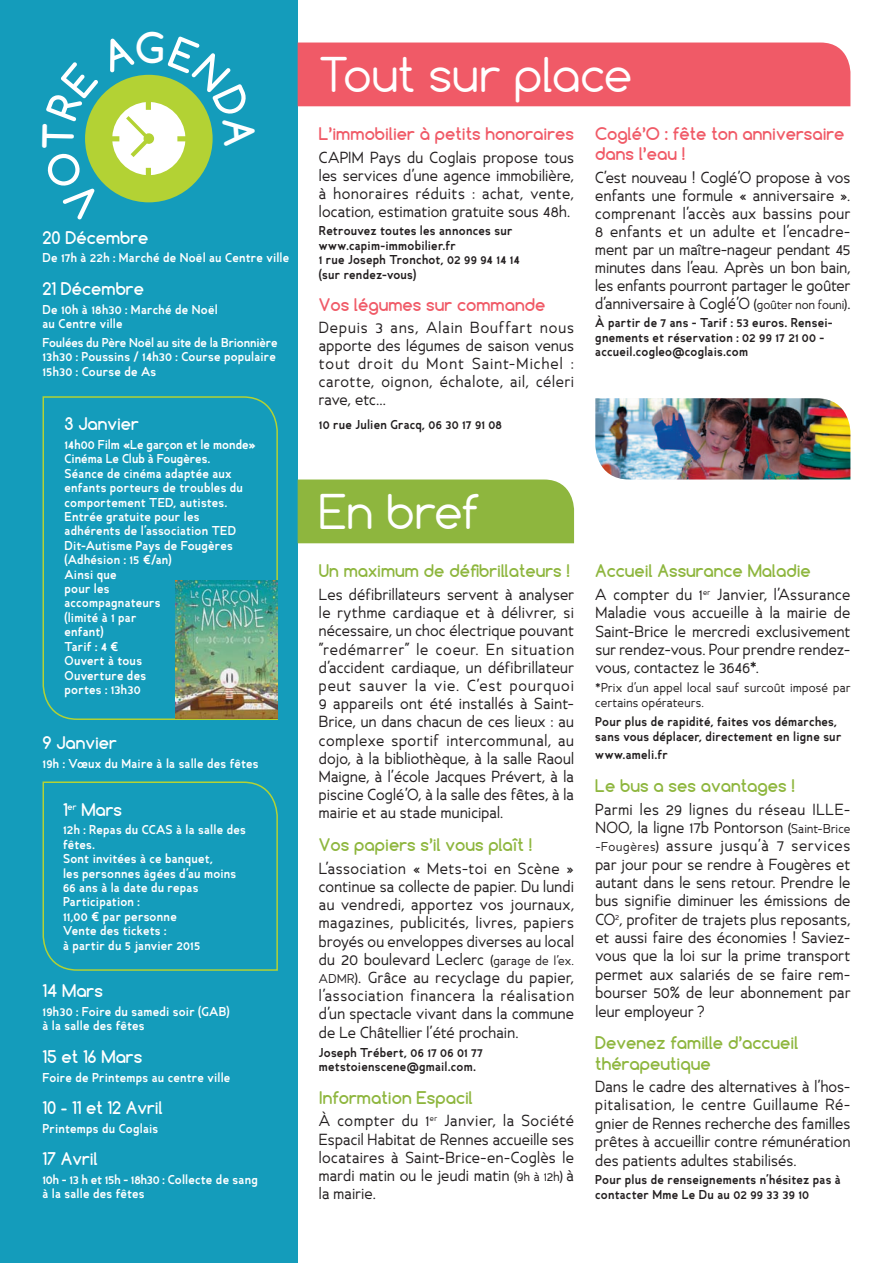
<style>
.page{position:relative;width:893px;height:1263px;background:#fff}
.page>*{position:absolute;margin:0;border:0;box-sizing:border-box;transform-origin:0 0}
.t1{font:45px "Comfortaa";letter-spacing:-.005em;color:#fff}
.t2{font:700 16.5px/20.1px "Comfortaa";color:#8eb63e}
.t3{font:700 16.5px/19.8px "Comfortaa";color:#f05a67}
.t4{font:700 16.5px "Comfortaa";color:#fff}
.t5{font:15px/18.1px "Ancillary";letter-spacing:.015em;color:#231f20;text-align:justify}
.t6{font:15px "Ancillary";letter-spacing:.035em;color:#231f20}
.t7{font:700 12px/14.4px "Ancillary";letter-spacing:.015em;color:#fff}
.t8{font:700 12px/14.4px "Ancillary";letter-spacing:.015em;color:#231f20}
.t9{font:12px/14.7px "Ancillary";letter-spacing:.02em;color:#231f20}
.s1{font-size:12px}
</style>
<div class="page">
<div style="left:0;top:0;width:298px;height:1263px;background:#149cbb"></div>
<div style="left:298px;top:479px;width:276px;height:64px;background:#8eb63e"></div>
<div style="left:298px;top:43px;width:552px;height:63px;background:#f05a67"></div>
<svg style="left:42px;top:781px;width:236px;height:190px"></svg>
<img style="left:595px;top:398px;width:255px;height:81px">
<svg style="left:42px;top:396px;width:236px;height:324px"></svg>
<img style="left:175px;top:580px;width:103px;height:138px">
<svg style="left:85px;top:74px;width:128px;height:129px"></svg>
<p class="t4" style="left:43px;top:227px;width:108px">20 Décembre</p>
<p class="t7" style="left:43px;top:251px;width:248px">De 17h à 22h : Marché de Noël au Centre ville</p>
<p class="t4" style="left:43px;top:278px;width:103px">21 Décembre</p>
<p class="t7" style="left:43px;top:302px;width:177px">De 10h à 18h30 : Marché de Noël au Centre ville</p>
<p class="t7" style="left:43px;top:335px;width:237px">Foulées du Père Noël au site de la Brionnière<br>13h30 : Poussins / 14h30 : Course populaire<br>15h30 : Course de As</p>
<p class="t4" style="left:65px;top:414px;width:76px">3 Janvier</p>
<p class="t7" style="left:65px;top:437px;width:193px">14h00 Film «Le garçon et le monde»<br>Cinéma Le Club à Fougères.<br>Séance de cinéma adaptée aux enfants porteurs de troubles du comportement TED, autistes.<br>Entrée gratuite pour les adhérents de l’association TED<br>Dit-Autisme Pays de Fougères (Adhésion : 15 €/an)<br>Ainsi que<br>pour les<br>accompagnateurs<br>(limité à 1 par<br>enfant)<br>Tarif : 4 €<br>Ouvert à tous<br>Ouverture des<br>portes : 13h30</p>
<p class="t4" style="left:43px;top:732px;width:76px">9 Janvier</p>
<p class="t7" style="left:43px;top:756px;width:218px">19h : Vœux du Maire à la salle des fêtes</p>
<p class="t4" style="left:63px;top:799px;width:61px">1<sup>er</sup> Mars</p>
<p class="t7" style="left:63px;top:823px;width:184px">12h : Repas du CCAS à la salle des fêtes.<br>Sont invitées à ce banquet,<br>les personnes âgées d’au moins<br>66 ans à la date du repas<br>Participation :<br>11,00 € par personne<br>Vente des tickets :<br>à partir du 5 janvier 2015</p>
<p class="t4" style="left:43px;top:980px;width:62px">14 Mars</p>
<p class="t7" style="left:43px;top:1004px;width:189px">19h30 : Foire du samedi soir (GAB) à la salle des fêtes</p>
<p class="t4" style="left:43px;top:1046px;width:101px">15 et 16 Mars</p>
<p class="t7" style="left:43px;top:1070px;width:189px">Foire de Printemps au centre ville</p>
<p class="t4" style="left:43px;top:1097px;width:122px">10 - 11 et 12 Avril</p>
<p class="t7" style="left:43px;top:1121px;width:117px">Printemps du Coglais</p>
<p class="t4" style="left:43px;top:1149px;width:57px">17 Avril</p>
<p class="t7" style="left:43px;top:1172px;width:217px">10h - 13 h et 15h - 18h30 : Collecte de sang à la salle des fêtes</p>
<h1 class="t1" style="left:319px;top:46px;width:315px">Tout sur place</h1>
<p class="t3" style="left:319px;top:124px;width:257px">L’immobilier à petits honoraires</p>
<p class="t5" style="left:319px;top:148px;width:257px">CAPIM Pays du Coglais propose tous les services d’une agence immobilière, à honoraires réduits : achat, vente, location, estimation gratuite sous 48h.</p>
<p class="t8" style="left:319px;top:224px;width:202px">Retrouvez toutes les annonces sur www.capim-immobilier.fr<br>1 rue Joseph Tronchot, 02 99 94 14 14 (sur rendez-vous)</p>
<p class="t3" style="left:319px;top:295px;width:228px">Vos légumes sur commande</p>
<p class="t5" style="left:319px;top:319px;width:257px">Depuis 3 ans, Alain Bouffart nous apporte des légumes de saison venus tout droit du Mont Saint-Michel : carotte, oignon, échalote, ail, céleri rave, etc…</p>
<p class="t8" style="left:319px;top:418px;width:185px">10 rue Julien Gracq, 06 30 17 91 08</p>
<p class="t3" style="left:595px;top:124px;width:251px">Coglé’O : fête ton anniversaire dans l’eau !</p>
<p class="t5" style="left:595px;top:168px;width:257px">C’est nouveau ! Coglé’O propose à vos enfants une formule « anniversaire ». comprenant l’accès aux bassins pour 8 enfants et un adulte et l’encadre&shy;ment par un maître-nageur pendant 45 minutes dans l’eau. Après un bon bain, les enfants pourront partager le goûter d’anniversaire à Coglé’O <span class="s1">(goûter non founi)</span>.</p>
<p class="t8" style="left:595px;top:316px;width:239px">À partir de 7 ans - Tarif : 53 euros. Rensei&shy;gnements et réservation : 02 99 17 21 00 - accueil.cogleo@coglais.com</p>
<h1 class="t1" style="left:319px;top:483px;width:161px">En bref</h1>
<p class="t2" style="left:319px;top:561px;width:252px">Un maximum de défibrillateurs !</p>
<p class="t5" style="left:319px;top:585px;width:257px">Les défibrillateurs servent à analyser le rythme cardiaque et à délivrer, si nécessaire, un choc électrique pouvant “redémarrer” le coeur. En situation d’accident cardiaque, un défibrillateur peut sauver la vie. C’est pourquoi 9 appareils ont été installés à Saint-Brice, un dans chacun de ces lieux : au complexe sportif intercommunal, au dojo, à la bibliothèque, à la salle Raoul Maigne, à l’école Jacques Prévert, à la piscine Coglé’O, à la salle des fêtes, à la mairie et au stade municipal.</p>
<p class="t2" style="left:319px;top:835px;width:215px">Vos papiers s’il vous plaît !</p>
<p class="t5" style="left:319px;top:859px;width:257px">L’association « Mets-toi en Scène » continue sa collecte de papier. Du lundi au vendredi, apportez vos journaux, magazines, publicités, livres, papiers broyés ou enveloppes diverses au local du 20 boulevard Leclerc <span class="s1">(garage de l’ex.<br>ADMR)</span>. Grâce au recyclage du papier, l’association financera la réalisation d’un spectacle vivant dans la commune de Le Châtellier l’été prochain.</p>
<p class="t8" style="left:319px;top:1045px;width:166px">Joseph Trébert, 06 17 06 01 77 metstoienscene@gmail.com.</p>
<p class="t2" style="left:319px;top:1087px;width:155px">Information Espacil</p>
<p class="t5" style="left:319px;top:1112px;width:257px">À compter du 1<sup>er</sup> Janvier, la Société Espacil Habitat de Rennes accueille ses locataires à Saint-Brice-en-Coglès le mardi matin ou le jeudi matin <span class="s1">(9h à 12h)</span> à la mairie.</p>
<p class="t2" style="left:595px;top:561px;width:217px">Accueil Assurance Maladie</p>
<p class="t5" style="left:595px;top:585px;width:257px">A compter du 1<sup>er</sup> Janvier, l’Assurance Maladie vous accueille à la mairie de Saint-Brice le mercredi exclusivement sur rendez-vous. Pour prendre rendez&shy;vous, contactez le 3646*.</p>
<p class="t9" style="left:595px;top:681px;width:257px">*Prix d’un appel local sauf surcoût imposé par certains opérateurs.</p>
<p class="t8" style="left:595px;top:714px;width:248px">Pour plus de rapidité, faites vos démarches, sans vous déplacer, directement en ligne sur</p>
<p class="t8" style="left:595px;top:748px;width:74px">www.ameli.fr</p>
<p class="t2" style="left:595px;top:776px;width:201px">Le bus a ses avantages !</p>
<p class="t6" style="left:595px;top:799px;width:226px">Parmi les 29 lignes du réseau ille</p>
<p class="t5" style="left:844px;top:800px;width:8px">-</p>
<p class="t5" style="left:595px;top:818px;width:12px">noo</p>
<p class="t5" style="left:595px;top:818px;width:257px;text-indent:34px">, la ligne 17b Pontorson <span class="s1">(Saint-Brice -Fougères)</span> assure jusqu’à 7 services par jour pour se rendre à Fougères et autant dans le sens retour. Prendre le bus signifie diminuer les émissions de CO<sup>2</sup>, profiter de trajets plus reposants, et aussi faire des économies ! Saviez&shy;vous que la loi sur la prime transport permet aux salariés de se faire rem&shy;bourser 50% de leur abonnement par leur employeur ?</p>
<p class="t2" style="left:595px;top:1033px;width:204px">Devenez famille d’accueil thérapeutique</p>
<p class="t5" style="left:595px;top:1077px;width:257px">Dans le cadre des alternatives à l’hos&shy;pitalisation, le centre Guillaume Ré&shy;gnier de Rennes recherche des familles prêtes à accueillir contre rémunération des patients adultes stabilisés.</p>
<p class="t8" style="left:595px;top:1173px;width:247px">Pour plus de renseignements n’hésitez pas à contacter Mme Le Du au 02 99 33 39 10</p>
</div>
